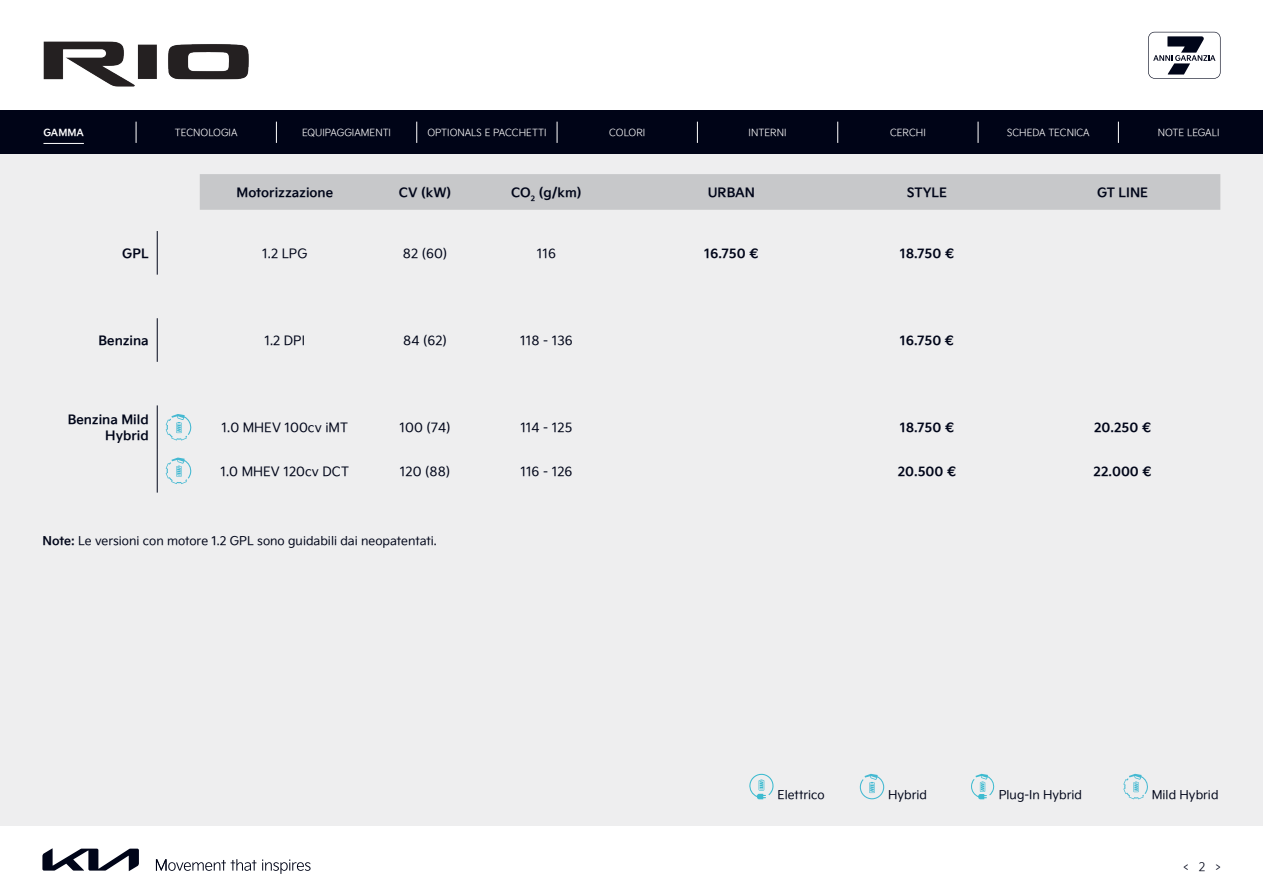
<style>
.page{position:relative;width:1263px;height:893px;background:#fff}
.page>*{position:absolute;margin:0;border:0;box-sizing:border-box;transform-origin:0 0}
.testo_tabella{font:12.75px "Kia Signature OTF Regular";color:#000519}
.intestazione_tabella{font:12.75px/15.3px "Kia Signature OTF Bold";color:#000519;text-align:right}
.prezzo_tabella{font:12.75px "Kia Signature OTF Bold";color:#000519}
.dotazioni_titolino{font:12px "Kia Signature OTF Regular";color:#000519}
.legenda{font:12px "Kia Signature OTF Regular";color:#000519}
.t1{font:12px "Kia Signature OTF Light";color:#000519}
.menu{font:9.75px "Kia Signature OTF Light";color:#fff}
.menu_attivo{font:9.75px "Kia Signature OTF Bold";color:#fff}
.s1{font-family:"Kia Signature OTF Bold"}
</style>
<div class="page">
<div style="left:0;top:110px;width:1263px;height:716px;background:#eeeeef"></div>
<svg style="left:42px;top:848px;width:97px;height:23px"></svg>
<svg style="left:262px;top:859px;width:49px;height:15px"></svg>
<svg style="left:156px;top:859px;width:100px;height:12px"></svg>
<svg style="left:1148px;top:32px;width:72px;height:47px"></svg>
<div style="left:0;top:110px;width:1263px;height:44px;background:#000519"></div>
<img style="left:43px;top:41px;width:206px;height:46px">
<svg style="left:136px;top:122px;width:1px;height:21px"></svg>
<svg style="left:557px;top:122px;width:1px;height:21px"></svg>
<svg style="left:697px;top:122px;width:1px;height:21px"></svg>
<svg style="left:837px;top:122px;width:1px;height:21px"></svg>
<svg style="left:978px;top:122px;width:1px;height:21px"></svg>
<svg style="left:1118px;top:122px;width:1px;height:21px"></svg>
<svg style="left:276px;top:122px;width:1px;height:21px"></svg>
<svg style="left:416px;top:122px;width:1px;height:21px"></svg>
<hr style="left:43px;top:143px;width:41px;height:1px;background:#fff">
<div style="left:200px;top:174px;width:1020px;height:36px;background:#c7c8ca"></div>
<hr style="left:157px;top:231px;width:1px;height:44px;background:#000519">
<hr style="left:157px;top:318px;width:1px;height:44px;background:#000519">
<hr style="left:157px;top:405px;width:1px;height:44px;background:#000519">
<hr style="left:157px;top:449px;width:1px;height:44px;background:#000519">
<svg style="left:166px;top:414px;width:25px;height:26px"></svg>
<svg style="left:166px;top:458px;width:25px;height:26px"></svg>
<svg style="left:749px;top:774px;width:24px;height:25px"></svg>
<svg style="left:860px;top:774px;width:24px;height:25px"></svg>
<svg style="left:971px;top:774px;width:23px;height:25px"></svg>
<svg style="left:1123px;top:774px;width:25px;height:25px"></svg>
<p class="menu_attivo" style="left:43px;top:125px;width:42px">GAMMA</p>
<p class="menu" style="left:175px;top:125px;width:64px">TECNOLOGIA</p>
<p class="menu" style="left:302px;top:125px;width:91px">EQUIPAGGIAMENTI</p>
<p class="menu" style="left:427px;top:125px;width:121px">OPTIONALS E PACCHETTI</p>
<p class="menu" style="left:609px;top:125px;width:38px">COLORI</p>
<p class="menu" style="left:749px;top:125px;width:39px">INTERNI</p>
<p class="menu" style="left:890px;top:125px;width:37px">CERCHI</p>
<p class="menu" style="left:1007px;top:125px;width:84px">SCHEDA TECNICA</p>
<p class="menu" style="left:1158px;top:125px;width:63px">NOTE LEGALI</p>
<p class="intestazione_tabella" style="left:236px;top:184px;width:98px">Motorizzazione</p>
<p class="intestazione_tabella" style="left:399px;top:184px;width:54px">CV (kW)</p>
<p class="intestazione_tabella" style="left:511px;top:184px;width:72px">CO<sub>2</sub> (g/km)</p>
<p class="intestazione_tabella" style="left:708px;top:184px;width:49px">URBAN</p>
<p class="intestazione_tabella" style="left:907px;top:184px;width:42px">STYLE</p>
<p class="intestazione_tabella" style="left:1097px;top:184px;width:53px">GT LINE</p>
<p class="intestazione_tabella" style="left:122px;top:245px;width:28px">GPL</p>
<p class="testo_tabella" style="left:262px;top:244px;width:46px">1.2 LPG</p>
<p class="testo_tabella" style="left:403px;top:244px;width:46px">82 (60)</p>
<p class="testo_tabella" style="left:537px;top:244px;width:21px">116</p>
<p class="prezzo_tabella" style="left:704px;top:243px;width:56px">16.750 €</p>
<p class="prezzo_tabella" style="left:900px;top:243px;width:56px">18.750 €</p>
<p class="intestazione_tabella" style="left:99px;top:332px;width:52px">Benzina</p>
<p class="testo_tabella" style="left:264px;top:331px;width:42px">1.2 DPI</p>
<p class="testo_tabella" style="left:403px;top:331px;width:45px">84 (62)</p>
<p class="testo_tabella" style="left:520px;top:331px;width:54px">118 - 136</p>
<p class="prezzo_tabella" style="left:900px;top:331px;width:56px">16.750 €</p>
<p class="intestazione_tabella" style="left:68px;top:411px;width:82px">Benzina Mild<br>Hybrid</p>
<p class="testo_tabella" style="left:222px;top:418px;width:128px">1.0 MHEV 100cv iMT</p>
<p class="testo_tabella" style="left:400px;top:418px;width:53px">100 (74)</p>
<p class="testo_tabella" style="left:520px;top:418px;width:54px">114 - 125</p>
<p class="prezzo_tabella" style="left:900px;top:418px;width:56px">18.750 €</p>
<p class="prezzo_tabella" style="left:1094px;top:418px;width:59px">20.250 €</p>
<p class="testo_tabella" style="left:221px;top:462px;width:130px">1.0 MHEV 120cv DCT</p>
<p class="testo_tabella" style="left:400px;top:462px;width:52px">120 (88)</p>
<p class="testo_tabella" style="left:520px;top:462px;width:53px">116 - 126</p>
<p class="prezzo_tabella" style="left:898px;top:461px;width:60px">20.500 €</p>
<p class="prezzo_tabella" style="left:1093px;top:461px;width:60px">22.000 €</p>
<p class="dotazioni_titolino" style="left:42px;top:532px;width:396px"><span class="s1">Note:</span> Le versioni con motore 1.2 GPL sono guidabili dai neopatentati.</p>
<p class="legenda" style="left:777px;top:786px;width:49px">Elettrico</p>
<p class="legenda" style="left:888px;top:786px;width:40px">Hybrid</p>
<p class="legenda" style="left:999px;top:786px;width:85px">Plug-In Hybrid</p>
<p class="legenda" style="left:1152px;top:786px;width:68px">Mild Hybrid</p>
<p class="t1" style="left:1183px;top:858px;width:38px">&lt; 2 &gt;</p>
</div>
